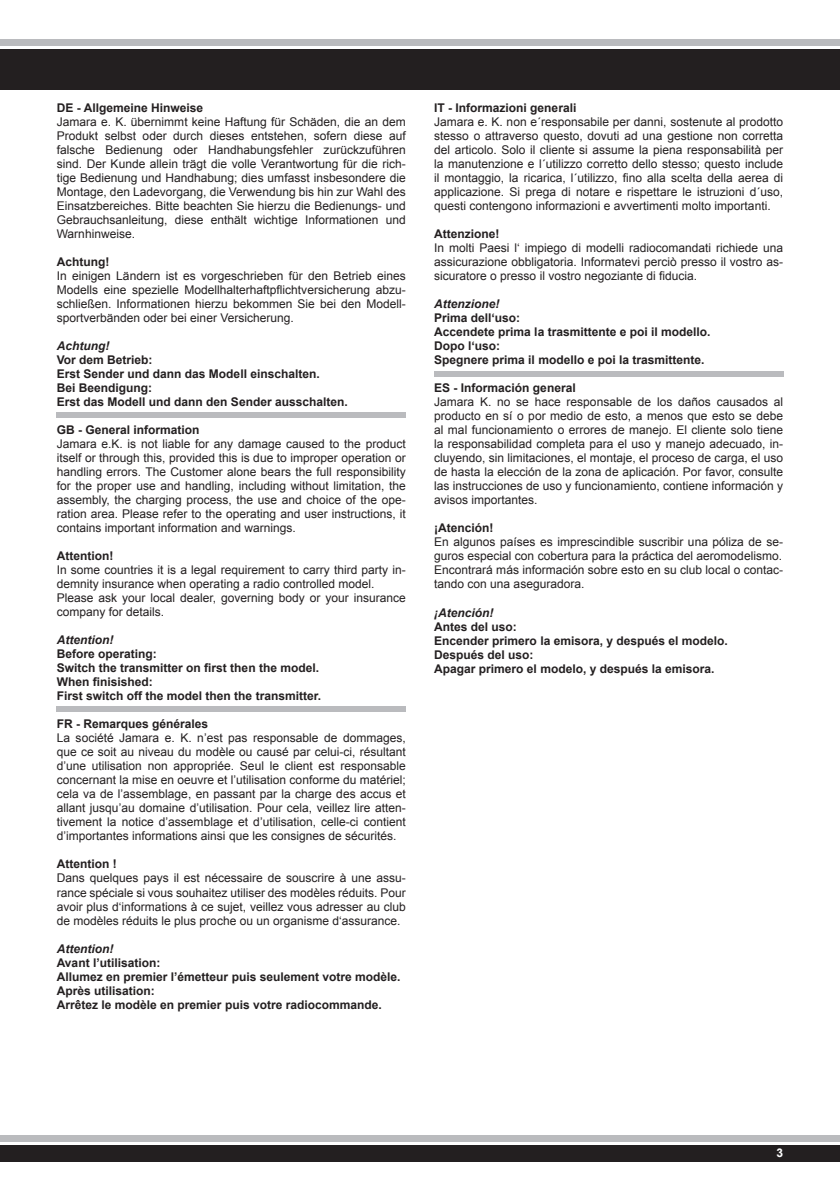
<style>
.page{position:relative;width:840px;height:1191px;background:#fff}
.page>*{position:absolute;margin:0;border:0;box-sizing:border-box;transform-origin:0 0}
.t1{font:12px/14px "Arial";color:#231f20;text-align:justify}
.t2{font:700 12px/14px "Arial";color:#231f20}
.t3{font:italic 700 12px "Arial";color:#231f20}
.t4{font:700 12px "Arial";color:#fff}
</style>
<div class="page">
<div style="left:0;top:1135px;width:839px;height:6px;background:#babbbe"></div>
<div style="left:0;top:1145px;width:839px;height:16px;background:#231f20"></div>
<div style="left:0;top:40px;width:839px;height:6px;background:#babbbe"></div>
<div style="left:0;top:50px;width:839px;height:40px;background:#231f20"></div>
<div style="left:57px;top:412px;width:348px;height:5px;background:#babbbe"></div>
<div style="left:57px;top:706px;width:348px;height:5px;background:#babbbe"></div>
<div style="left:434px;top:371px;width:348px;height:6px;background:#babbbe"></div>
<p class="t2" style="left:57px;top:101px;width:148px">DE - Allgemeine Hinweise</p>
<p class="t1" style="left:57px;top:115px;width:350px">Jamara e. K. übernimmt keine Haftung für Schäden, die an dem Produkt selbst oder durch dieses entstehen, sofern diese auf falsche Bedienung oder Handhabungsfehler zurückzuführen sind. Der Kunde allein trägt die volle Verantwortung für die rich&shy;tige Bedienung und Handhabung; dies umfasst insbesondere die Montage, den Ladevorgang, die Verwendung bis hin zur Wahl des Einsatzbereiches. Bitte beachten Sie hierzu die Bedienungs- und Gebrauchsanleitung, diese enthält wichtige Informationen und Warnhinweise.</p>
<p class="t2" style="left:57px;top:255px;width:54px">Achtung!</p>
<p class="t1" style="left:57px;top:269px;width:350px">In einigen Ländern ist es vorgeschrieben für den Betrieb eines Modells eine spezielle Modellhalterhaftpflichtversicherung abzu&shy;schließen. Informationen hierzu bekommen Sie bei den Modell&shy;sportverbänden oder bei einer Versicherung.</p>
<p class="t3" style="left:57px;top:338px;width:54px">Achtung!</p>
<p class="t2" style="left:57px;top:353px;width:292px">Vor dem Betrieb:<br>Erst Sender und dann das Modell einschalten.<br>Bei Beendigung:<br>Erst das Modell und dann den Sender ausschalten.</p>
<p class="t2" style="left:57px;top:423px;width:144px">GB - General information</p>
<p class="t1" style="left:57px;top:437px;width:350px">Jamara e.K. is not liable for any damage caused to the product itself or through this, provided this is due to improper operation or handling errors. The Customer alone bears the full responsibility for the proper use and handling, including without limitation, the assembly, the charging process, the use and choice of the ope&shy;ration area. Please refer to the operating and user instructions, it contains important information and warnings.</p>
<p class="t2" style="left:57px;top:549px;width:58px">Attention!</p>
<p class="t1" style="left:57px;top:563px;width:350px;text-align:left">In some countries it is a legal requirement to carry third party in&shy;demnity insurance when operating a radio controlled model.<br>Please ask your local dealer, governing body or your insurance company for details.</p>
<p class="t3" style="left:57px;top:632px;width:58px">Attention!</p>
<p class="t2" style="left:57px;top:647px;width:266px">Before operating:<br>Switch the transmitter on first then the model.<br>When finisished:<br>First switch off the model then the transmitter.</p>
<p class="t2" style="left:57px;top:717px;width:153px">FR - Remarques générales</p>
<p class="t1" style="left:57px;top:731px;width:350px">La société Jamara e. K. n’est pas responsable de dommages, que ce soit au niveau du modèle ou causé par celui-ci, résultant d’une utilisation non appropriée. Seul le client est responsable concernant la mise en oeuvre et l’utilisation conforme du matériel; cela va de l’assemblage, en passant par la charge des accus et allant jusqu’au domaine d’utilisation. Pour cela, veillez lire atten&shy;tivement la notice d’assemblage et d’utilisation, celle-ci contient d’importantes informations ainsi que les consignes de sécurités.</p>
<p class="t2" style="left:57px;top:857px;width:61px">Attention !</p>
<p class="t1" style="left:57px;top:871px;width:350px">Dans quelques pays il est nécessaire de souscrire à une assu&shy;rance spéciale si vous souhaitez utiliser des modèles réduits. Pour avoir plus d‘informations à ce sujet, veillez vous adresser au club de modèles réduits le plus proche ou un organisme d‘assurance.</p>
<p class="t3" style="left:57px;top:940px;width:58px">Attention!</p>
<p class="t2" style="left:57px;top:955px;width:345px">Avant l’utilisation:<br>Allumez en premier l’émetteur puis seulement votre modèle.<br>Après utilisation:<br>Arrêtez le modèle en premier puis votre radiocommande.</p>
<p class="t2" style="left:434px;top:101px;width:144px">IT - Informazioni generali</p>
<p class="t1" style="left:434px;top:115px;width:350px">Jamara e. K. non e´responsabile per danni, sostenute al prodotto stesso o attraverso questo, dovuti ad una gestione non corretta del articolo. Solo il cliente si assume la piena responsabilità per la manutenzione e l´utilizzo corretto dello stesso; questo include il montaggio, la ricarica, l´utilizzo, fino alla scelta della aerea di applicazione. Si prega di notare e rispettare le istruzioni d´uso, questi contengono informazioni e avvertimenti molto importanti.</p>
<p class="t2" style="left:434px;top:227px;width:67px">Attenzione!</p>
<p class="t1" style="left:434px;top:241px;width:350px">In molti Paesi l‘ impiego di modelli radiocomandati richiede una assicurazione obbligatoria. Informatevi perciò presso il vostro as&shy;sicuratore o presso il vostro negoziante di fiducia.</p>
<p class="t3" style="left:434px;top:296px;width:67px">Attenzione!</p>
<p class="t2" style="left:434px;top:311px;width:278px">Prima dell‘uso:<br>Accendete prima la trasmittente e poi il modello.<br>Dopo l‘uso:<br>Spegnere prima il modello e poi la trasmittente.</p>
<p class="t2" style="left:434px;top:381px;width:143px">ES - Información general</p>
<p class="t1" style="left:434px;top:395px;width:350px">Jamara K. no se hace responsable de los daños causados al producto en sí o por medio de esto, a menos que esto se debe al mal funcionamiento o errores de manejo. El cliente solo tiene la responsabilidad completa para el uso y manejo adecuado, in&shy;cluyendo, sin limitaciones, el montaje, el proceso de carga, el uso de hasta la elección de la zona de aplicación. Por favor, consulte las instrucciones de uso y funcionamiento, contiene información y avisos importantes.</p>
<p class="t2" style="left:434px;top:521px;width:61px">¡Atención!</p>
<p class="t1" style="left:434px;top:535px;width:350px">En algunos países es imprescindible suscribir una póliza de se&shy;guros especial con cobertura para la práctica del aeromodelismo.<br>Encontrará más información sobre esto en su club local o contac&shy;tando con una aseguradora.</p>
<p class="t3" style="left:434px;top:604px;width:61px">¡Atención!</p>
<p class="t2" style="left:434px;top:619px;width:295px">Antes del uso:<br>Encender primero la emisora, y después el modelo.<br>Después del uso:<br>Apagar primero el modelo, y después la emisora.</p>
<p class="t4" style="left:776px;top:1145px;width:8px">3</p>
</div>
